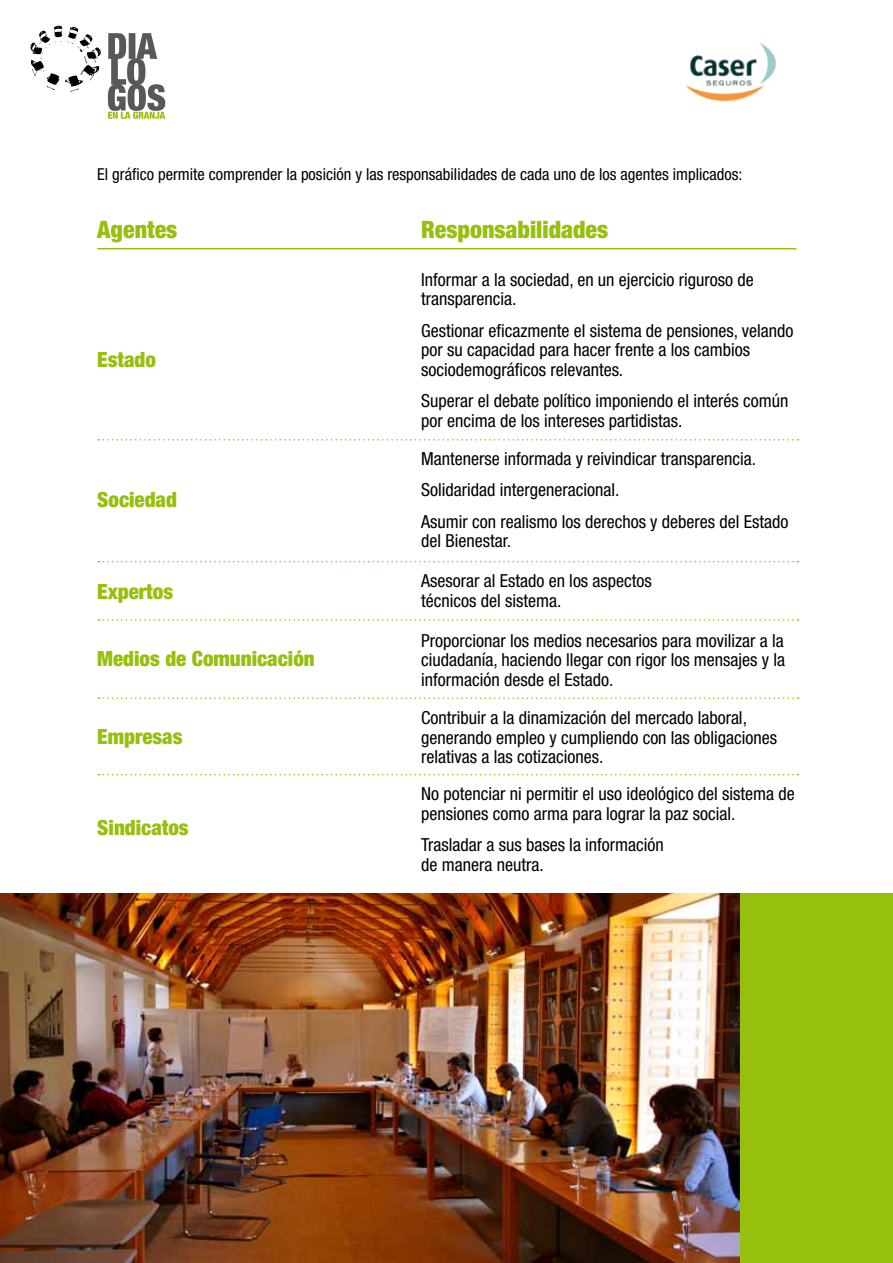
<style>
.page{position:relative;width:893px;height:1263px;background:#fff}
.page>*{position:absolute;margin:0;border:0;box-sizing:border-box;transform-origin:0 0}
.t1{font:900 condensed 24px "Helvetica Neue";color:#97bf0d}
.t2{font:900 condensed 21px "Helvetica Neue";color:#97bf0d}
.t3{font:condensed 18px/19.5px "Helvetica Neue";color:#000}
.t4{font:condensed 16.5px "Helvetica Neue";color:#000}
</style>
<div class="page">
<svg style="left:30px;top:26px;width:71px;height:66px"></svg>
<svg style="left:108px;top:33px;width:57px;height:86px"></svg>
<img style="left:685px;top:43px;width:91px;height:59px">
<div style="left:0;top:893px;width:893px;height:370px;background:#97bf0d"></div>
<img style="left:0;top:893px;width:740px;height:370px">
<hr style="left:97px;top:248px;width:699px;height:1px;background:#97bf0d">
<svg style="left:99px;top:439px;width:700px;height:2px"></svg>
<svg style="left:99px;top:561px;width:700px;height:1px"></svg>
<svg style="left:99px;top:619px;width:700px;height:2px"></svg>
<svg style="left:99px;top:697px;width:700px;height:2px"></svg>
<svg style="left:99px;top:774px;width:700px;height:1px"></svg>
<p class="t4" style="left:97px;top:165px;width:647px">El gráfico permite comprender la posición y las responsabilidades de cada uno de los agentes implicados:</p>
<h1 class="t1" style="left:97px;top:215px;width:82px">Agentes</h1>
<h1 class="t1" style="left:421px;top:215px;width:189px">Responsabilidades</h1>
<p class="t2" style="left:97px;top:347px;width:60px">Estado</p>
<p class="t2" style="left:97px;top:487px;width:81px">Sociedad</p>
<p class="t3" style="left:421px;top:269px;width:334px">Informar a la sociedad, en un ejercicio riguroso de transparencia.</p>
<p class="t3" style="left:421px;top:320px;width:374px">Gestionar eficazmente el sistema de pensiones, velando por su capacidad para hacer frente a los cambios sociodemográficos relevantes.</p>
<p class="t3" style="left:421px;top:391px;width:369px">Superar el debate político imponiendo el interés común por encima de los intereses partidistas.</p>
<p class="t3" style="left:421px;top:442px;width:369px;line-height:31.5px">Mantenerse informada y reivindicar transparencia.<br>Solidaridad intergeneracional.<br>Asumir con realismo los derechos y deberes del Estado</p>
<p class="t3" style="left:421px;top:531px;width:91px">del Bienestar.</p>
<p class="t2" style="left:97px;top:578px;width:77px">Expertos</p>
<p class="t3" style="left:421px;top:571px;width:232px">Asesorar al Estado en los aspectos técnicos del sistema.</p>
<p class="t2" style="left:97px;top:646px;width:219px">Medios de Comunicación</p>
<p class="t2" style="left:97px;top:723px;width:87px">Empresas</p>
<p class="t2" style="left:97px;top:815px;width:93px">Sindicatos</p>
<p class="t3" style="left:421px;top:630px;width:366px;text-align:justify">Proporcionar los medios necesarios para movilizar a la ciudadanía, haciendo llegar con rigor los mensajes y la información desde el Estado.</p>
<p class="t3" style="left:421px;top:708px;width:358px">Contribuir a la dinamización del mercado laboral, generando empleo y cumpliendo con las obligaciones relativas a las cotizaciones.</p>
<p class="t3" style="left:421px;top:784px;width:375px">No potenciar ni permitir el uso ideológico del sistema de pensiones como arma para lograr la paz social.</p>
<p class="t3" style="left:421px;top:835px;width:244px">Trasladar a sus bases la información de manera neutra.</p>
</div>
